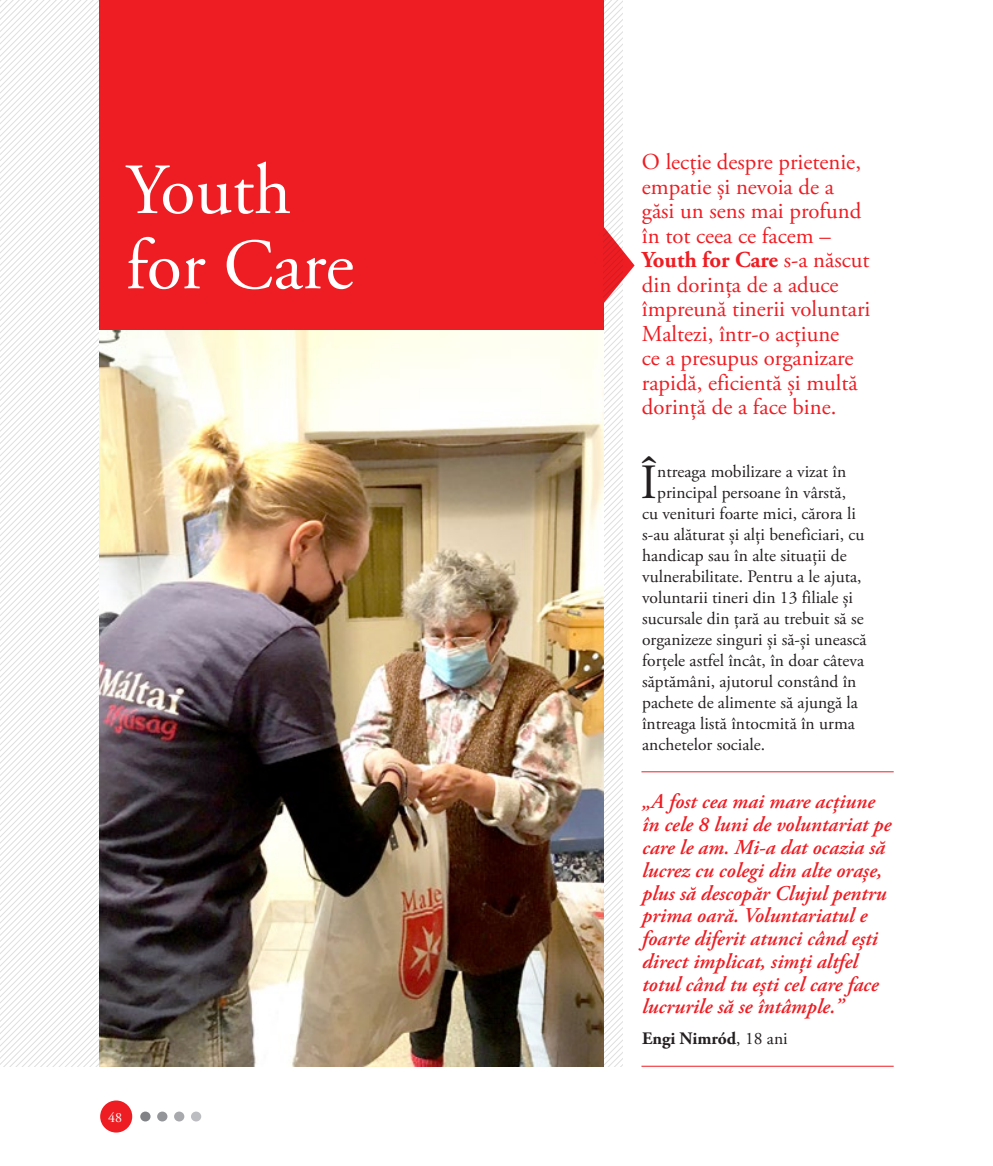
<style>
.page{position:relative;width:993px;height:1166px;background:#fff}
.page>*{position:absolute;margin:0;border:0;box-sizing:border-box;transform-origin:0 0}
.Titlu_Actiune{font:71.75px/75.2px "Adobe Garamond Pro";color:#fff}
.BODY_INTRO{font:49.18px "Adobe Garamond Pro";color:#231f20}
.Subtitlu{font:22.75px/24.5px "Adobe Garamond Pro";color:#ee1d23}
.Citat{font:italic 600 21px/22.8px "Adobe Garamond Pro";color:#ee1d23}
.BODY_INTRO-2{font:17.5px "Adobe Garamond Pro";color:#231f20}
.Sursa_citat{font:700 17.5px "Adobe Garamond Pro";color:#231f20}
.t1{font:14px "Adobe Garamond Pro";color:#fff}
.s1{font-weight:700}
.s2{font-weight:400}
</style>
<div class="page">
<div style="left:100px;top:1100px;width:32px;height:32px;background:#ee1d23;border-radius:50%"></div>
<div style="left:140px;top:1111px;width:10px;height:10px;background:#808285;border-radius:50%"></div>
<div style="left:157px;top:1111px;width:10px;height:10px;background:#939598;border-radius:50%"></div>
<div style="left:174px;top:1111px;width:10px;height:10px;background:#a8a9ad;border-radius:50%"></div>
<div style="left:191px;top:1111px;width:10px;height:10px;background:#bcbdc0;border-radius:50%"></div>
<div style="left:99px;top:0;width:504px;height:330px;background:#ee1d23"></div>
<svg style="left:603px;top:0;width:31px;height:1067px"></svg>
<svg style="left:0;top:436px;width:99px;height:631px"></svg>
<img style="left:99px;top:330px;width:504px;height:737px">
<hr style="left:641px;top:771px;width:252px;height:1px;background:#ee1d23">
<hr style="left:641px;top:1066px;width:252px;height:1px;background:#ee1d23">
<p class="Titlu_Actiune" style="left:126px;top:155px;width:229px">Youth for Care</p>
<p class="Subtitlu" style="left:641px;top:151px;width:230px">O lecție despre prietenie, empatie și nevoia de a găsi un sens mai profund în tot ceea ce facem –<br><span class="s1">Youth for Care</span> s-a născut din dorința de a aduce împreună tinerii voluntari<br>Maltezi, într-o acțiune<br>ce a presupus organizare rapidă, eficientă și multă dorință de a face bine.</p>
<p class="BODY_INTRO" style="left:640px;top:453px;width:18px">Î</p>
<p class="BODY_INTRO-2" style="left:657px;top:461px;width:190px">ntreaga mobilizare a vizat în</p>
<p class="BODY_INTRO-2" style="left:657px;top:482px;width:190px">principal persoane în vârstă,</p>
<p class="BODY_INTRO-2" style="left:642px;top:503px;width:215px">cu venituri foarte mici, cărora li</p>
<p class="BODY_INTRO-2" style="left:642px;top:524px;width:224px">s-au alăturat și alți beneficiari, cu</p>
<p class="BODY_INTRO-2" style="left:642px;top:545px;width:206px">handicap sau în alte situații de</p>
<p class="BODY_INTRO-2" style="left:642px;top:566px;width:221px">vulnerabilitate. Pentru a le ajuta,</p>
<p class="BODY_INTRO-2" style="left:642px;top:587px;width:212px">voluntarii tineri din 13 filiale și</p>
<p class="BODY_INTRO-2" style="left:642px;top:608px;width:223px">sucursale din țară au trebuit să se</p>
<p class="BODY_INTRO-2" style="left:642px;top:629px;width:226px">organizeze singuri și să-și unească</p>
<p class="BODY_INTRO-2" style="left:642px;top:650px;width:223px">forțele astfel încât, în doar câteva</p>
<p class="BODY_INTRO-2" style="left:642px;top:671px;width:216px">săptămâni, ajutorul constând în</p>
<p class="BODY_INTRO-2" style="left:642px;top:692px;width:217px">pachete de alimente să ajungă la</p>
<p class="BODY_INTRO-2" style="left:642px;top:713px;width:214px">întreaga listă întocmită în urma</p>
<p class="BODY_INTRO-2" style="left:642px;top:734px;width:124px">anchetelor sociale.</p>
<p class="t1" style="left:108px;top:1109px;width:15px">48</p>
<p class="Citat" style="left:642px;top:791px;width:250px">„A fost cea mai mare acțiune în cele 8 luni de voluntariat pe care le am. Mi-a dat ocazia să lucrez cu colegi din alte orașe, plus să descopăr Clujul pentru prima oară. Voluntariatul e foarte diferit atunci când ești direct implicat, simți altfel totul când tu ești cel care face lucrurile să se întâmple.”</p>
<p class="Sursa_citat" style="left:642px;top:1028px;width:147px">Engi Nimród<span class="s2">, 18 ani</span></p>
</div>
